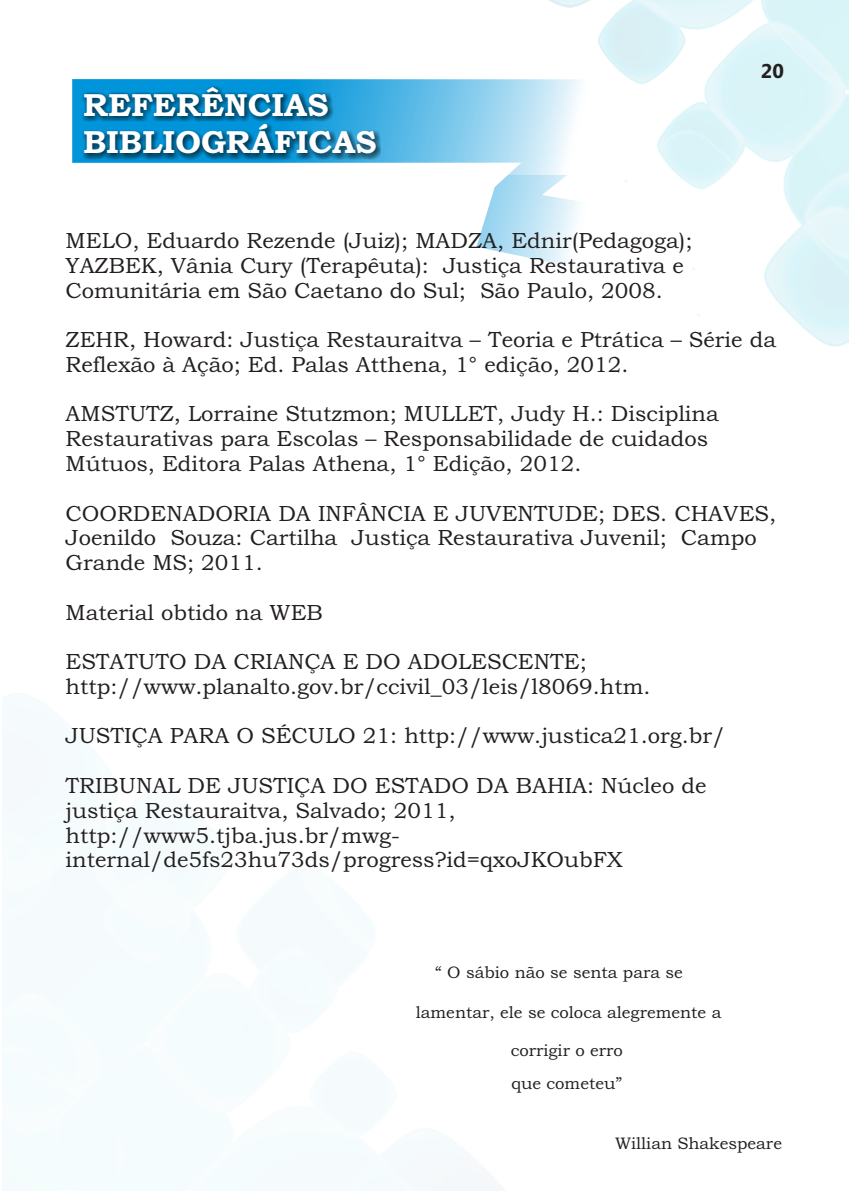
<style>
.page{position:relative;width:851px;height:1191px;background:#fff}
.page>*{position:absolute;margin:0;border:0;box-sizing:border-box;transform-origin:0 0}
.t1{font:700 32px/37.6px "Bookman Old Style";color:#fff}
.t2{font:22px/24.8px "Bookman Old Style";color:#231f20}
.t3{font:700 20px "Gisha";color:#231f20}
.t4{font:16.8px/32.6px "Bookman Old Style";color:#231f20}
</style>
<div class="page">
<img style="left:549px;top:0;width:299px;height:347px">
<svg style="left:72px;top:79px;width:644px;height:210px"></svg>
<div style="left:82px;top:86px;width:298px;height:74px;background:#231f20;opacity:.78"></div>
<h1 class="t1" style="left:83px;top:89px;width:295px">REFERÊNCIAS<br>BIBLIOGRÁFICAS</h1>
<p class="t3" style="left:760px;top:63px;width:24px">20</p>
<p class="t2" style="left:66px;top:230px;width:628px">MELO, Eduardo Rezende (Juiz); MADZA, Ednir(Pedagoga);<br>YAZBEK, Vânia Cury (Terapêuta): Justiça Restaurativa e<br>Comunitária em São Caetano do Sul; São Paulo, 2008.</p>
<p class="t2" style="left:66px;top:329px;width:711px">ZEHR, Howard: Justiça Restauraitva – Teoria e Ptrática – Série da<br>Reflexão à Ação; Ed. Palas Atthena, 1° edição, 2012.</p>
<p class="t2" style="left:66px;top:403px;width:654px">AMSTUTZ, Lorraine Stutzmon; MULLET, Judy H.: Disciplina<br>Restaurativas para Escolas – Responsabilidade de cuidados<br>Mútuos, Editora Palas Athena, 1° Edição, 2012.</p>
<p class="t2" style="left:66px;top:502px;width:711px">COORDENADORIA DA INFÂNCIA E JUVENTUDE; DES. CHAVES,<br>Joenildo Souza: Cartilha Justiça Restaurativa Juvenil; Campo<br>Grande MS; 2011.</p>
<p class="t2" style="left:66px;top:601px;width:258px">Material obtido na WEB</p>
<p class="t2" style="left:66px;top:651px;width:586px">ESTATUTO DA CRIANÇA E DO ADOLESCENTE; http://www.planalto.gov.br/ccivil_03/leis/l8069.htm.</p>
<p class="t2" style="left:66px;top:725px;width:661px">JUSTIÇA PARA O SÉCULO 21: http://www.justica21.org.br/</p>
<p class="t2" style="left:66px;top:775px;width:642px">TRIBUNAL DE JUSTIÇA DO ESTADO DA BAHIA: Núcleo de justiça Restauraitva, Salvado; 2011, http://www5.tjba.jus.br/mwg&shy;internal/de5fs23hu73ds/progress?id=qxoJKOubFX</p>
<p class="t4" style="left:435px;top:957px;width:249px">“ O sábio não se senta para se</p>
<p class="t4" style="left:415px;top:996px;width:307px">lamentar, ele se coloca alegremente a</p>
<p class="t4" style="left:510px;top:1035px;width:114px">corrigir o erro que cometeu”</p>
<p class="t4" style="left:614px;top:1127px;width:168px">Willian Shakespeare</p>
</div>
